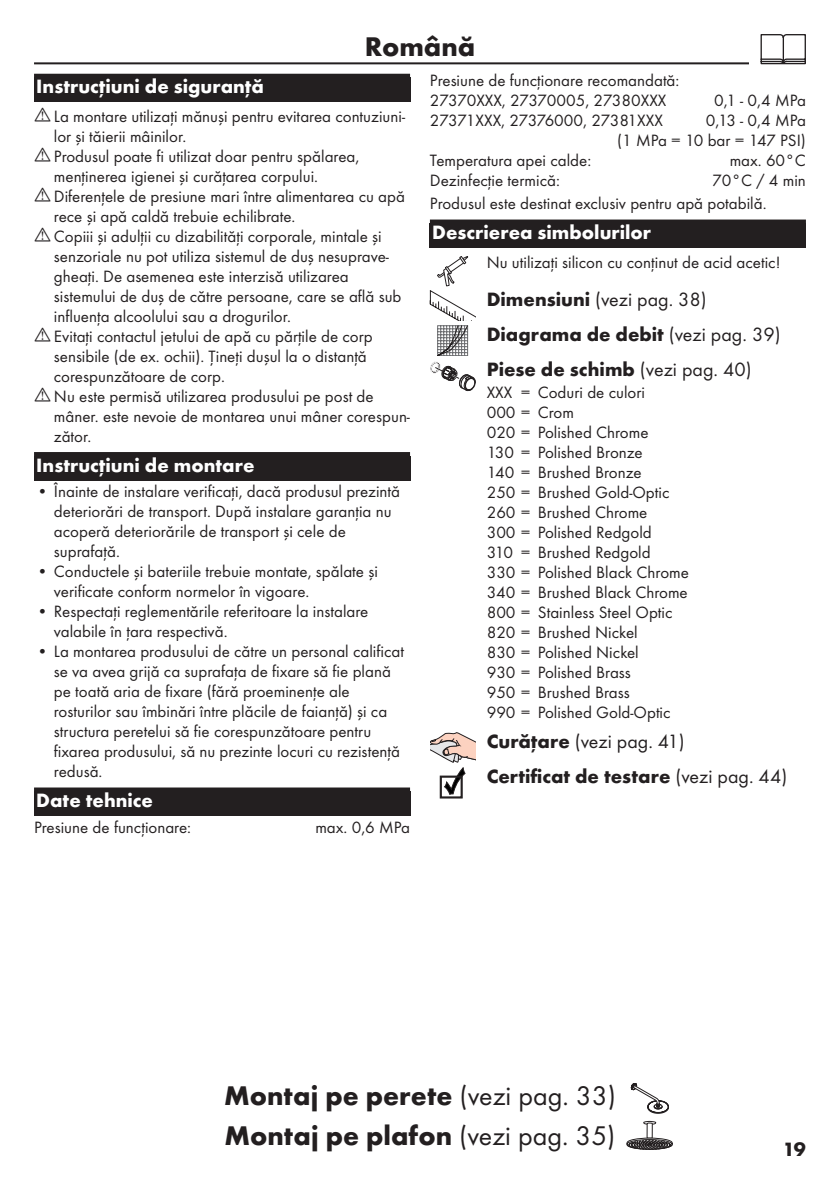
<style>
.page{position:relative;width:840px;height:1191px;background:#fff}
.page>*{position:absolute;margin:0;border:0;box-sizing:border-box;transform-origin:0 0}
.t1{font:700 28px "Futura TOT";color:#231f20}
.t2{font:700 20px/35.4px "Futura TOT";color:#231f20}
.t3{font:700 20px "Futura TOT";color:#fff}
.t4{font:20px "Futura TOT Boo";color:#231f20}
.t5{font:17px/20px "Futura TOT Boo";color:#231f20}
.t6{font:17px "Futura TOT Boo";letter-spacing:-.025em;color:#231f20}
.s1{font-family:"Futura TOT";font-weight:700}
.s2{font-family:"Futura TOT Boo";font-weight:400}
</style>
<div class="page">
<hr style="left:34px;top:62px;width:771px;height:2px;background:#231f20">
<div style="left:748px;top:34px;width:68px;height:34px;background:#fff"></div>
<svg style="left:760px;top:34px;width:45px;height:30px"></svg>
<svg style="left:630px;top:1083px;width:38px;height:30px"></svg>
<div style="left:34px;top:74px;width:376px;height:28px;background:#231f20"></div>
<div style="left:34px;top:452px;width:376px;height:28px;background:#231f20"></div>
<div style="left:34px;top:787px;width:376px;height:28px;background:#231f20"></div>
<div style="left:429px;top:223px;width:376px;height:25px;background:#231f20"></div>
<div style="left:429px;top:219px;width:376px;height:28px;background:#231f20"></div>
<svg style="left:429px;top:256px;width:46px;height:135px"></svg>
<svg style="left:430px;top:732px;width:45px;height:66px"></svg>
<svg style="left:626px;top:1121px;width:46px;height:29px"></svg>
<h1 class="t1" style="left:364px;top:29px;width:112px">Română</h1>
<p class="t3" style="left:36px;top:74px;width:229px">Instrucţiuni de siguranţă</p>
<p class="t5" style="left:54px;top:106px;width:357px">La montare utilizaţi mănuşi pentru evitarea contuziuni&shy;lor şi tăierii mâinilor.<br>Produsul poate fi utilizat doar pentru spălarea, menţinerea igienei şi curăţarea corpului.<br>Diferenţele de presiune mari între alimentarea cu apă rece şi apă caldă trebuie echilibrate.<br>Copiii şi adulţii cu dizabilităţi corporale, mintale şi senzoriale nu pot utiliza sistemul de duş nesuprave&shy;gheaţi. De asemenea este interzisă utilizarea sistemului de duş de către persoane, care se află sub influenţa alcoolului sau a drogurilor.<br>Evitaţi contactul jetului de apă cu părţile de corp sensibile (de ex. ochii). Ţineţi duşul la o distanţă corespunzătoare de corp.<br>Nu este permisă utilizarea produsului pe post de mâner. este nevoie de montarea unui mâner corespun&shy;zător.</p>
<p class="t3" style="left:36px;top:452px;width:219px">Instrucţiuni de montare</p>
<p class="t5" style="left:54px;top:481px;width:347px;text-indent:-17px">• Înainte de instalare verificaţi, dacă produsul prezintă deteriorări de transport. După instalare garanţia nu acoperă deteriorările de transport şi cele de suprafaţă.</p>
<p class="t5" style="left:54px;top:561px;width:325px;text-indent:-17px">• Conductele şi bateriile trebuie montate, spălate şi verificate conform normelor în vigoare.</p>
<p class="t5" style="left:54px;top:601px;width:316px;text-indent:-17px">• Respectaţi reglementările referitoare la instalare valabile în ţara respectivă.</p>
<p class="t5" style="left:54px;top:641px;width:351px;text-indent:-17px">• La montarea produsului de către un personal calificat se va avea grijă ca suprafaţa de fixare să fie plană pe toată aria de fixare (fără proeminenţe ale rosturilor sau îmbinări între plăcile de faianţă) şi ca structura peretelui să fie corespunzătoare pentru fixarea produsului, să nu prezinte locuri cu rezistenţă redusă.</p>
<p class="t3" style="left:36px;top:788px;width:118px">Date tehnice</p>
<p class="t5" style="left:34px;top:817px;width:158px">Presiune de funcţionare:</p>
<p class="t5" style="left:315px;top:817px;width:96px">max. 0,6 MPa</p>
<p class="t5" style="left:429px;top:71px;width:251px">Presiune de funcţionare recomandată:<br>27370XXX, 27370005, 27380XXX</p>
<p class="t5" style="left:713px;top:91px;width:93px">0,1 - 0,4 MPa</p>
<p class="t5" style="left:616px;top:111px;width:190px;text-align:right">0,13 - 0,4 MPa<br>(1 MPa = 10 bar = 147 PSI)</p>
<p class="t6" style="left:429px;top:111px;width:234px">27371XXX, 27376000, 27381XXX</p>
<p class="t5" style="left:429px;top:151px;width:163px">Temperatura apei calde:</p>
<p class="t5" style="left:729px;top:151px;width:78px">max. 60°C</p>
<p class="t5" style="left:429px;top:171px;width:131px">Dezinfecţie termică:</p>
<p class="t5" style="left:429px;top:169px;width:377px;line-height:22.8px;text-indent:282px">70°C / 4 min<br>Produsul este destinat exclusiv pentru apă potabilă.</p>
<p class="t3" style="left:432px;top:220px;width:220px">Descrierea simbolurilor</p>
<p class="t5" style="left:486px;top:252px;width:295px">Nu utilizaţi silicon cu conţinut de acid acetic!</p>
<p class="t4" style="left:486px;top:287px;width:221px"><span class="s1">Dimensiuni</span> (vezi pag. 38)</p>
<p class="t2" style="left:486px;top:316px;width:295px">Diagrama de debit <span class="s2">(vezi pag. 39)<br></span>Piese de schimb <span class="s2">(vezi pag. 40)</span></p>
<p class="t5" style="left:486px;top:382px;width:204px">XXX = Coduri de culori<br>000 = Crom<br>020 = Polished Chrome<br>130 = Polished Bronze<br>140 = Brushed Bronze<br>250 = Brushed Gold-Optic<br>260 = Brushed Chrome<br>300 = Polished Redgold<br>310 = Brushed Redgold<br>330 = Polished Black Chrome<br>340 = Brushed Black Chrome<br>800 = Stainless Steel Optic<br>820 = Brushed Nickel<br>830 = Polished Nickel<br>930 = Polished Brass<br>950 = Brushed Brass<br>990 = Polished Gold-Optic</p>
<p class="t4" style="left:486px;top:729px;width:199px"><span class="s1">Curăţare</span> (vezi pag. 41)</p>
<p class="t2" style="left:486px;top:758px;width:302px">Certificat de testare <span class="s2">(vezi pag. 44)</span></p>
<h1 class="t1" style="left:224px;top:1078px;width:393px">Montaj pe perete <span class="s2">(vezi pag. 33)</span></h1>
<h1 class="t1" style="left:224px;top:1118px;width:392px">Montaj pe plafon <span class="s2">(vezi pag. 35)</span></h1>
<p class="t2" style="left:782px;top:1131px;width:25px">19</p>
</div>
